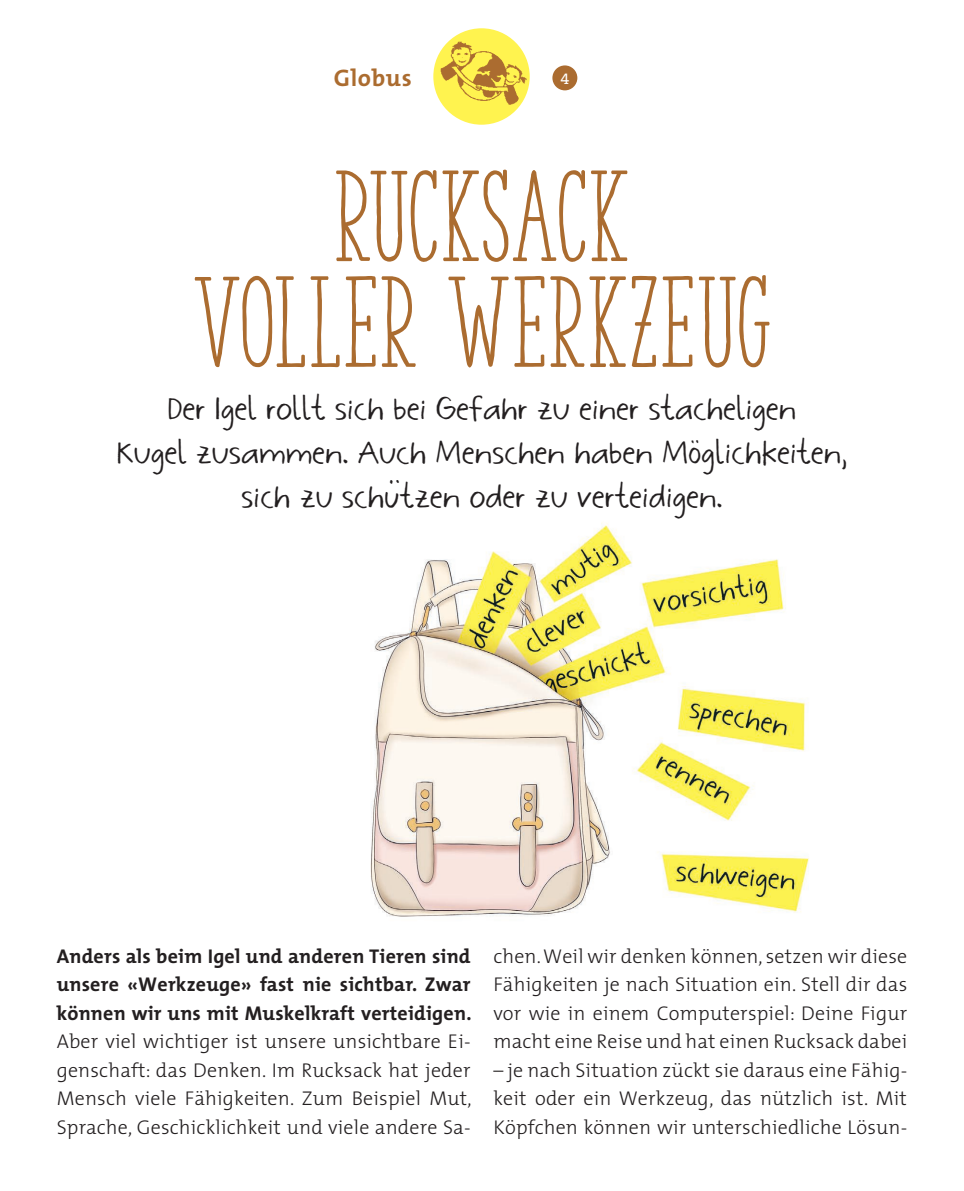
<style>
.page{position:relative;width:964px;height:1191px;background:#fff}
.page>*{position:absolute;margin:0;border:0;box-sizing:border-box;transform-origin:0 0}
.t1{font:700 120px/105.8px "The Serif Hand";letter-spacing:.015em;color:#ab6c30;text-align:center}
.t2{font:40px/44px "Vera";letter-spacing:-.005em;color:#231f20;text-align:center}
.t3{font:700 24px "The Mix";letter-spacing:.03em;color:#ab6c30}
.t4{font:300 20px/28.4px "The Mix";letter-spacing:.01em;color:#231f20;text-align:justify}
.t5{font:700 20px/28.4px "The Mix";letter-spacing:.01em;color:#231f20;text-align:justify}
.t6{font:16px "The Serif B W5 Plain";color:#fff}
</style>
<div class="page">
<img style="left:370px;top:523px;width:439px;height:394px">
<div style="left:552px;top:65px;width:25px;height:25px;background:#ab6c30;border-radius:50%"></div>
<img style="left:433px;top:28px;width:97px;height:97px;border-radius:48px">
<p class="t3" style="left:334px;top:58px;width:80px">Globus</p>
<p class="t6" style="left:560px;top:68px;width:10px">4</p>
<h1 class="t1" style="left:194px;top:162px;width:578px">RUCKSACK<br>VOLLER WERKZEUG</h1>
<h2 class="t2" style="left:117px;top:389px;width:732px">Der Igel rollt sich bei Gefahr zu einer stacheligen<br>Kugel zusammen. Auch Menschen haben Möglichkeiten, sich zu schützen oder zu verteidigen.</h2>
<p class="t5" style="left:57px;top:941px;width:416px">Anders als beim Igel und anderen Tieren sind unsere «Werkzeuge» fast nie sichtbar. Zwar können wir uns mit Muskelkraft verteidigen.</p>
<p class="t4" style="left:57px;top:1026px;width:416px">Aber viel wichtiger ist unsere unsichtbare Ei&shy;genschaft: das Denken. Im Rucksack hat jeder Mensch viele Fähigkeiten. Zum Beispiel Mut, Sprache, Geschicklichkeit und viele andere Sa-</p>
<p class="t4" style="left:493px;top:941px;width:415px">chen. Weil wir denken können, setzen wir diese Fähigkeiten je nach Situation ein. Stell dir das vor wie in einem Computerspiel: Deine Figur macht eine Reise und hat einen Rucksack dabei</p>
<p class="t4" style="left:493px;top:1055px;width:415px">– je nach Situation zückt sie daraus eine Fähig&shy;keit oder ein Werkzeug, das nützlich ist. Mit Köpfchen können wir unterschiedliche Lösun-</p>
</div>
